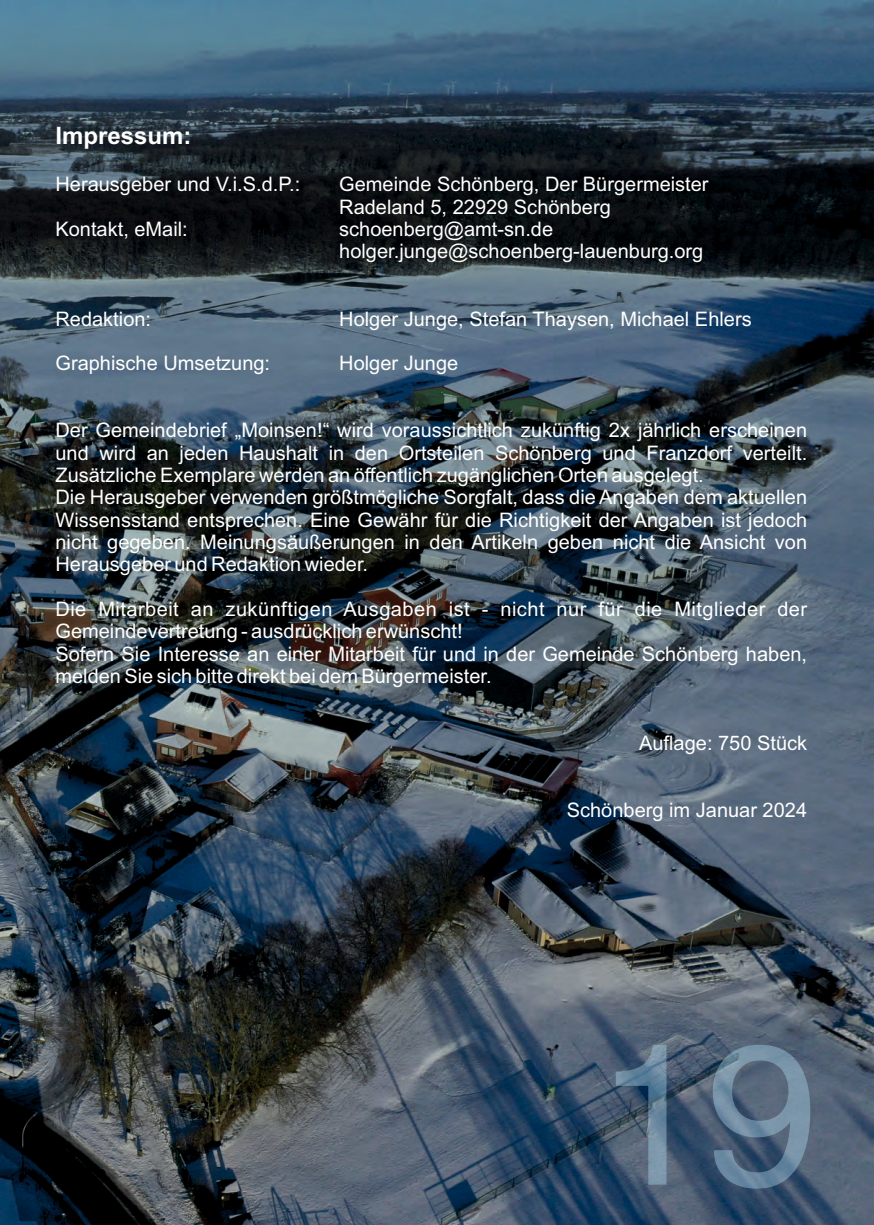
<style>
.page{position:relative;width:874px;height:1225px;background:#fff}
.page>*{position:absolute;margin:0;border:0;box-sizing:border-box;transform-origin:0 0}
.t1{font:200px "Swiss 721 BT";color:rgb(175 220 242/.4)}
.t2{font:700 24px "Arial";color:#fff}
.t3{font:20px/22.4px "Arial";color:#fff}
</style>
<div class="page">
<img style="left:0;top:0;width:873px;height:1225px">
<p class="t2" style="left:55px;top:126px;width:138px">Impressum:</p>
<p class="t3" style="left:55px;top:175px;width:246px">Herausgeber und V.i.S.d.P.:</p>
<p class="t3" style="left:339px;top:175px;width:371px">Gemeinde Schönberg, Der Bürgermeister<br>Radeland 5, 22929 Schönberg</p>
<p class="t3" style="left:55px;top:220px;width:134px">Kontakt, eMail:</p>
<p class="t3" style="left:339px;top:220px;width:365px">schoenberg@amt-sn.de holger.junge@schoenberg-lauenburg.org</p>
<p class="t3" style="left:55px;top:309px;width:97px">Redaktion:</p>
<p class="t3" style="left:339px;top:309px;width:414px">Holger Junge, Stefan Thaysen, Michael Ehlers</p>
<p class="t3" style="left:55px;top:354px;width:216px">Graphische Umsetzung:</p>
<p class="t3" style="left:339px;top:354px;width:120px">Holger Junge</p>
<p class="t3" style="left:55px;top:421px;width:753px">Der Gemeindebrief „Moinsen!“ wird voraussichtlich zukünftig 2x jährlich erscheinen und wird an jeden Haushalt in den Ortsteilen Schönberg und Franzdorf verteilt.<br>Zusätzliche Exemplare werden an öffentlich zugänglichen Orten ausgelegt.<br>Die Herausgeber verwenden größtmögliche Sorgfalt, dass die Angaben dem aktuellen Wissensstand entsprechen. Eine Gewähr für die Richtigkeit der Angaben ist jedoch nicht gegeben. Meinungsäußerungen in den Artikeln geben nicht die Ansicht von Herausgeber und Redaktion wieder.</p>
<p class="t3" style="left:55px;top:600px;width:752px">Die Mitarbeit an zukünftigen Ausgaben ist - nicht nur für die Mitglieder der Gemeindevertretung - ausdrücklich erwünscht!<br>Sofern Sie Interesse an einer Mitarbeit für und in der Gemeinde Schönberg haben, melden Sie sich bitte direkt bei dem Bürgermeister.</p>
<p class="t3" style="left:638px;top:734px;width:169px">Auflage: 750 Stück</p>
<p class="t3" style="left:566px;top:801px;width:242px">Schönberg im Januar 2024</p>
<h1 class="t1" style="left:596px;top:1032px;width:221px">19</h1>
</div>
